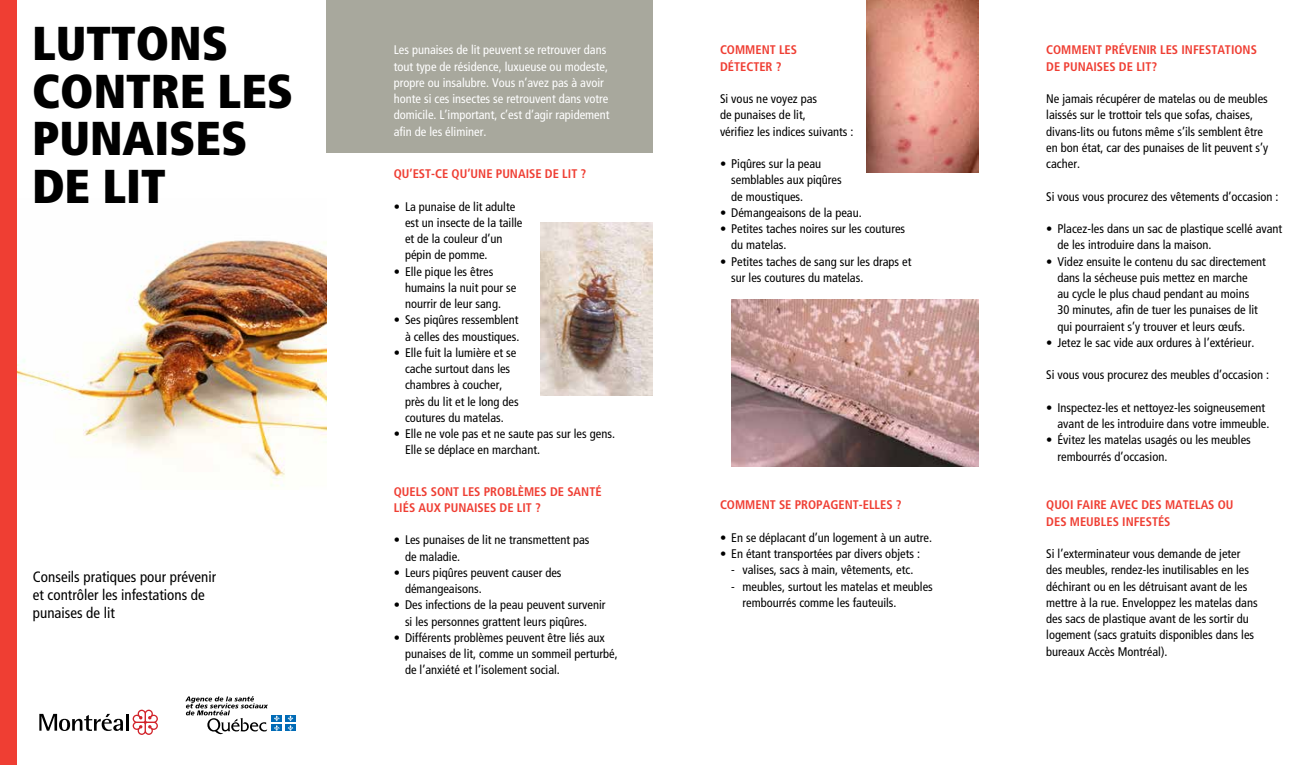
<style>
.page{position:relative;width:1305px;height:765px;background:#fff}
.page>*{position:absolute;margin:0;border:0;box-sizing:border-box;transform-origin:0 0}
.t1{font:900 condensed 47.5px/47.5px "Frutiger";color:#000}
.t2{font:condensed 15px/18px "Frutiger";color:#000}
.t3{font:condensed 12.5px/16.2px "Frutiger";color:#000}
.t4{font:condensed 12.5px/16.2px "Frutiger";color:#fff}
.t5{font:700 condensed 12.5px/16.2px "Frutiger";color:#ef3e33}
</style>
<div class="page">
<img style="left:16px;top:199px;width:310px;height:291px">
<svg style="left:39px;top:710px;width:119px;height:25px"></svg>
<svg style="left:185px;top:696px;width:83px;height:38px"></svg>
<div style="left:271px;top:715px;width:11px;height:7px;background:#006bb6"></div>
<div style="left:285px;top:715px;width:11px;height:7px;background:#006bb6"></div>
<div style="left:271px;top:725px;width:11px;height:6px;background:#006bb6"></div>
<svg style="left:274px;top:715px;width:6px;height:16px"></svg>
<div style="left:285px;top:725px;width:11px;height:6px;background:#006bb6"></div>
<svg style="left:288px;top:715px;width:5px;height:16px"></svg>
<div style="left:0;top:0;width:16px;height:765px;background:#ef3e33"></div>
<img style="left:540px;top:222px;width:112px;height:173px">
<img style="left:867px;top:0;width:112px;height:173px">
<img style="left:732px;top:299px;width:247px;height:168px">
<div style="left:326px;top:0;width:326px;height:152px;background:#a8a89d"></div>
<h1 class="t1" style="left:32px;top:20px;width:263px">LUTTONS<br>CONTRE LES<br>PUNAISES<br>DE LIT</h1>
<p class="t2" style="left:33px;top:567px;width:185px">Conseils pratiques pour prévenir et contrôler les infestations de punaises de lit</p>
<p class="t4" style="left:394px;top:42px;width:217px">Les punaises de lit peuvent se retrouver dans tout type de résidence, luxueuse ou modeste, propre ou insalubre. Vous n’avez pas à avoir honte si ces insectes se retrouvent dans votre domicile. L’important, c’est d’agir rapidement afin de les éliminer.</p>
<p class="t5" style="left:394px;top:166px;width:194px">QU’EST-CE QU’UNE PUNAISE DE LIT ?</p>
<p class="t3" style="left:405px;top:198px;width:119px;text-indent:-11px">• La punaise de lit adulte est un insecte de la taille et de la couleur d’un pépin de pomme.</p>
<p class="t3" style="left:405px;top:263px;width:113px;text-indent:-11px">• Elle pique les êtres humains la nuit pour se nourrir de leur sang.</p>
<p class="t3" style="left:394px;top:312px;width:127px;text-align:right">• Ses piqûres ressemblent à celles des moustiques.</p>
<p class="t3" style="left:405px;top:345px;width:115px;text-indent:-11px">• Elle fuit la lumière et se cache surtout dans les chambres à coucher, près du lit et le long des coutures du matelas.</p>
<p class="t3" style="left:405px;top:426px;width:212px;text-indent:-11px">• Elle ne vole pas et ne saute pas sur les gens.<br>Elle se déplace en marchant.</p>
<p class="t5" style="left:394px;top:483px;width:209px">QUELS SONT LES PROBLÈMES DE SANTÉ<br>LIÉS AUX PUNAISES DE LIT ?</p>
<p class="t3" style="left:405px;top:532px;width:186px;text-indent:-11px">• Les punaises de lit ne transmettent pas de maladie.</p>
<p class="t3" style="left:405px;top:565px;width:158px;text-indent:-11px">• Leurs piqûres peuvent causer des démangeaisons.</p>
<p class="t3" style="left:394px;top:597px;width:213px;text-align:center">• Des infections de la peau peuvent survenir si les personnes grattent leurs piqûres.</p>
<p class="t3" style="left:405px;top:630px;width:214px;text-indent:-11px">• Différents problèmes peuvent être liés aux punaises de lit, comme un sommeil perturbé, de l’anxiété et l’isolement social.</p>
<p class="t5" style="left:720px;top:42px;width:79px">COMMENT LES<br>DÉTECTER ?</p>
<p class="t3" style="left:720px;top:91px;width:135px">Si vous ne voyez pas<br>de punaises de lit,<br>vérifiez les indices suivants :</p>
<p class="t3" style="left:731px;top:156px;width:112px;text-indent:-11px">• Piqûres sur la peau semblables aux piqûres de moustiques.</p>
<p class="t3" style="left:720px;top:205px;width:143px">• Démangeaisons de la peau.</p>
<p class="t3" style="left:731px;top:221px;width:175px;text-indent:-11px">• Petites taches noires sur les coutures du matelas.</p>
<p class="t3" style="left:731px;top:253px;width:182px;text-indent:-11px">• Petites taches de sang sur les draps et sur les coutures du matelas.</p>
<p class="t5" style="left:720px;top:497px;width:183px">COMMENT SE PROPAGENT-ELLES ?</p>
<p class="t3" style="left:720px;top:530px;width:214px">• En se déplacant d’un logement à un autre.</p>
<p class="t3" style="left:720px;top:546px;width:201px">• En étant transportées par divers objets :</p>
<p class="t3" style="left:731px;top:562px;width:184px">- valises, sacs à main, vêtements, etc.</p>
<p class="t3" style="left:742px;top:578px;width:192px;text-indent:-11px">- meubles, surtout les matelas et meubles rembourrés comme les fauteuils.</p>
<p class="t5" style="left:1046px;top:42px;width:212px">COMMENT PRÉVENIR LES INFESTATIONS<br>DE PUNAISES DE LIT?</p>
<p class="t3" style="left:1046px;top:91px;width:224px">Ne jamais récupérer de matelas ou de meubles laissés sur le trottoir tels que sofas, chaises, divans-lits ou futons même s’ils semblent être en bon état, car des punaises de lit peuvent s’y cacher.</p>
<p class="t3" style="left:1046px;top:188px;width:234px">Si vous vous procurez des vêtements d’occasion :</p>
<p class="t3" style="left:1058px;top:221px;width:226px;text-indent:-11px">• Placez-les dans un sac de plastique scellé avant de les introduire dans la maison.</p>
<p class="t3" style="left:1058px;top:253px;width:210px;text-indent:-11px">• Videz ensuite le contenu du sac directement dans la sécheuse puis mettez en marche<br>au cycle le plus chaud pendant au moins<br>30 minutes, afin de tuer les punaises de lit qui pourraient s’y trouver et leurs œufs.</p>
<p class="t3" style="left:1046px;top:335px;width:210px">• Jetez le sac vide aux ordures à l’extérieur.</p>
<p class="t3" style="left:1046px;top:367px;width:224px">Si vous vous procurez des meubles d’occasion :</p>
<p class="t3" style="left:1058px;top:400px;width:213px;text-indent:-11px">• Inspectez-les et nettoyez-les soigneusement avant de les introduire dans votre immeuble.</p>
<p class="t3" style="left:1058px;top:432px;width:195px;text-indent:-11px">• Évitez les matelas usagés ou les meubles rembourrés d’occasion.</p>
<p class="t5" style="left:1046px;top:497px;width:189px">QUOI FAIRE AVEC DES MATELAS OU<br>DES MEUBLES INFESTÉS</p>
<p class="t3" style="left:1046px;top:546px;width:213px">Si l’exterminateur vous demande de jeter des meubles, rendez-les inutilisables en les déchirant ou en les détruisant avant de les mettre à la rue. Enveloppez les matelas dans des sacs de plastique avant de les sortir du logement (sacs gratuits disponibles dans les bureaux Accès Montréal).</p>
</div>
